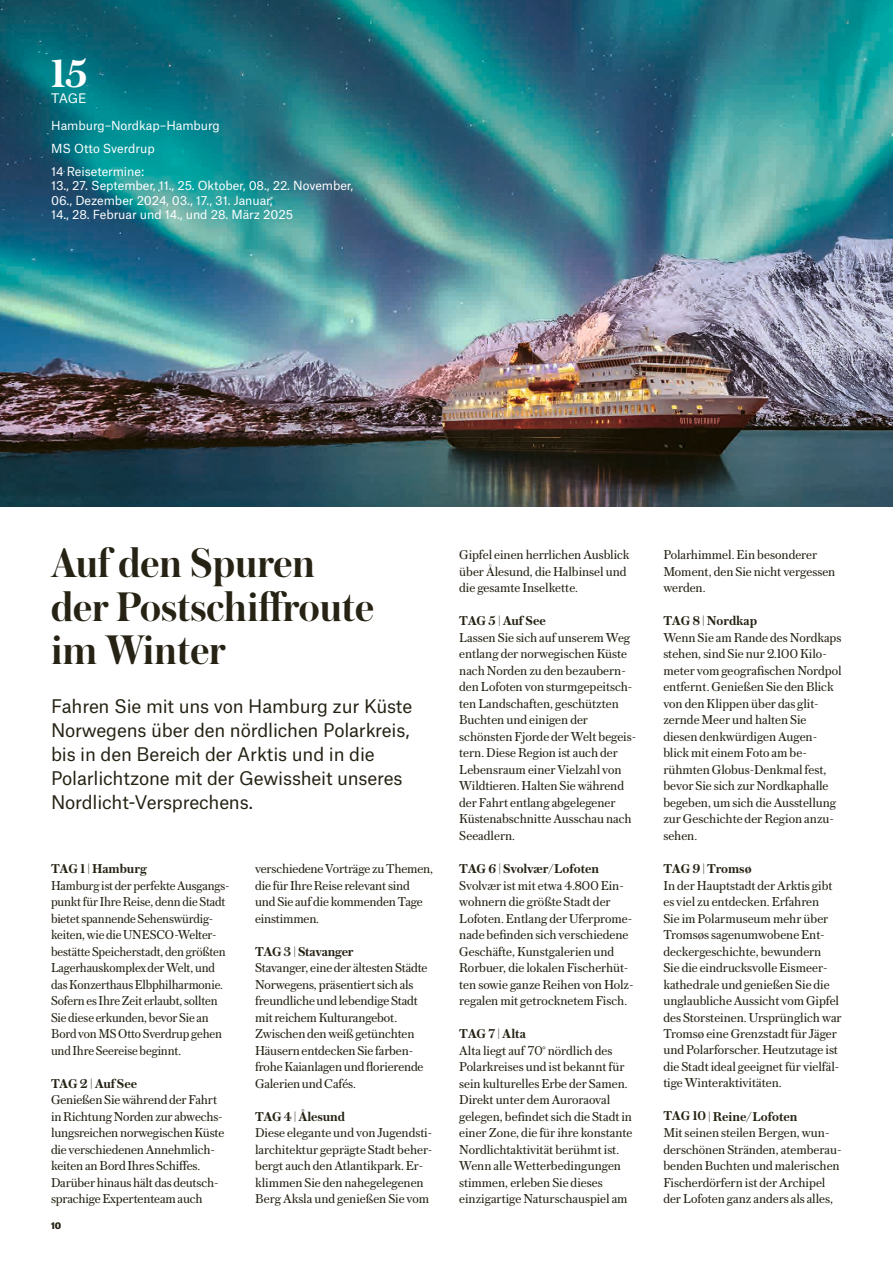
<style>
.page{position:relative;width:893px;height:1263px;background:#fff}
.page>*{position:absolute;margin:0;border:0;box-sizing:border-box;transform-origin:0 0}
.t1{font:600 43.5px/43.5px "Austin";color:#262214}
.t2{font:600 41.4px "Austin Text";color:#fff}
.t3{font:18px/24px "Atlas Grotesk";letter-spacing:-.01em;color:#262214}
.t4{font:13.5px/16.5px "Austin Text";color:#262214}
.t5{font:600 13.5px "Austin Text";letter-spacing:-.01em;color:#262214}
.t6{font:12.6px "Atlas Grotesk";color:#fff}
.t7{font:12px/23px "Atlas Grotesk";letter-spacing:-.005em;color:#fff}
.t8{font:900 9px "Atlas Grotesk";color:#262214}
</style>
<div class="page">
<img style="left:0;top:0;width:893px;height:507px">
<h2 class="t2" style="left:51px;top:44px;width:38px">15</h2>
<p class="t6" style="left:51px;top:88px;width:37px">TAGE</p>
<p class="t7" style="left:51px;top:113px;width:170px">Hamburg–Nordkap–Hamburg<br>MS Otto Sverdrup<br>14 Reisetermine:</p>
<p class="t7" style="left:51px;top:177px;width:303px;line-height:14.4px">13., 27. September, 11., 25. Oktober, 08., 22. November,<br>06., Dezember 2024, 03., 17., 31. Januar,<br>14., 28. Februar und 14., und 28. März 2025</p>
<h1 class="t1" style="left:51px;top:540px;width:324px">Auf den Spuren der Postschiffroute im Winter</h1>
<h3 class="t3" style="left:51px;top:692px;width:363px">Fahren Sie mit uns von Hamburg zur Küste Norwegens über den nördlichen Polarkreis, bis in den Bereich der Arktis und in die Polarlichtzone mit der Gewissheit unseres Nordlicht-Versprechens.</h3>
<p class="t5" style="left:51px;top:859px;width:97px">TAG 1 | Hamburg</p>
<p class="t4" style="left:51px;top:876px;width:178px">Hamburg ist der perfekte Ausgangs&shy;punkt für Ihre Reise, denn die Stadt bietet spannende Sehenswürdig&shy;keiten, wie die UNESCO-Welter&shy;bestätte Speicherstadt, den größten Lagerhauskomplex der Welt, und das Konzerthaus Elbphilharmonie.<br>Sofern es Ihre Zeit erlaubt, sollten Sie diese erkunden, bevor Sie an Bord von MSOtto Sverdrup gehen und Ihre Seereise beginnt.</p>
<p class="t5" style="left:51px;top:1073px;width:88px">TAG 2 | Auf See</p>
<p class="t4" style="left:51px;top:1091px;width:175px">Genießen Sie während der Fahrt in Richtung Norden zur abwechs&shy;lungsreichen norwegischen Küste die verschiedenen Annehmlich&shy;keiten an Bord Ihres Schiffes.<br>Darüber hinaus hält das deutsch&shy;sprachige Expertenteam auch</p>
<p class="t8" style="left:51px;top:1218px;width:12px">10</p>
<p class="t4" style="left:255px;top:860px;width:180px">verschiedene Vorträge zu Themen, die für Ihre Reise relevant sind und Sie auf die kommenden Tage einstimmen.</p>
<p class="t5" style="left:255px;top:941px;width:100px">TAG 3 | Stavanger</p>
<p class="t4" style="left:255px;top:959px;width:174px">Stavanger, eine der ältesten Städte<br>Norwegens, präsentiert sich als freundliche und lebendige Stadt mit reichem Kulturangebot.<br>Zwischen den weiß getünchten<br>Häusern entdecken Sie farben&shy;frohe Kaianlagen und florierende<br>Galerien und Cafés.</p>
<p class="t5" style="left:255px;top:1106px;width:91px">TAG 4 | Ålesund</p>
<p class="t4" style="left:255px;top:1124px;width:179px">Diese elegante und von Jugendsti&shy;larchitektur geprägte Stadt beher&shy;bergt auch den Atlantikpark. Er&shy;klimmen Sie den nahegelegenen Berg Aksla und genießen Sie vom</p>
<p class="t4" style="left:459px;top:546px;width:172px">Gipfel einen herrlichen Ausblick über Ålesund, die Halbinsel und die gesamte Inselkette.</p>
<p class="t5" style="left:459px;top:611px;width:88px">TAG 5 |Auf See</p>
<p class="t4" style="left:459px;top:629px;width:179px">Lassen Sie sich auf unserem Weg entlang der norwegischen Küste nach Norden zu den bezaubern&shy;den Lofoten von sturmgepeitsch&shy;ten Landschaften, geschützten<br>Buchten und einigen der schönsten Fjorde der Welt begeis&shy;tern. Diese Region ist auch der<br>Lebensraum einer Vielzahl von<br>Wildtieren. Halten Sie während der Fahrt entlang abgelegener<br>Küstenabschnitte Ausschau nach<br>Seeadlern.</p>
<p class="t5" style="left:459px;top:859px;width:141px">TAG 6 | Svolvær/Lofoten</p>
<p class="t4" style="left:459px;top:876px;width:176px">Svolvær ist mit etwa 4.800 Ein&shy;wohnern die größte Stadt der<br>Lofoten. Entlang der Uferprome&shy;nade befinden sich verschiedene<br>Geschäfte, Kunstgalerien und<br>Rorbuer, die lokalen Fischerhüt&shy;ten sowie ganze Reihen von Holz&shy;regalen mit getrocknetem Fisch.</p>
<p class="t5" style="left:459px;top:1024px;width:68px">TAG 7 | Alta</p>
<p class="t4" style="left:459px;top:1041px;width:175px">Alta liegt auf 70° nördlich des<br>Polarkreises und ist bekannt für sein kulturelles Erbe der Samen.<br>Direkt unter dem Auroraoval gelegen, befindet sich die Stadt in einer Zone, die für ihre konstante<br>Nordlichtaktivität berühmt ist.<br>Wenn alle Wetterbedingungen stimmen, erleben Sie dieses einzigartige Naturschauspiel am</p>
<p class="t4" style="left:663px;top:546px;width:174px">Polarhimmel. Ein besonderer<br>Moment, den Sie nicht vergessen werden.</p>
<p class="t5" style="left:663px;top:611px;width:95px">TAG 8 | Nordkap</p>
<p class="t4" style="left:663px;top:629px;width:180px">Wenn Sie am Rande des Nordkaps stehen, sind Sie nur 2.100Kilo&shy;meter vom geografischen Nordpol entfernt. Genießen Sie den Blick von den Klippen über das glit&shy;zernde Meer und halten Sie diesen denkwürdigen Augen&shy;blick mit einem Foto am be&shy;rühmten Globus-Denkmal fest, bevor Sie sich zur Nordkaphalle begeben, um sich die Ausstellung zur Geschichte der Region anzu&shy;sehen.</p>
<p class="t5" style="left:663px;top:859px;width:90px">TAG 9 | Tromsø</p>
<p class="t4" style="left:663px;top:876px;width:180px">In der Hauptstadt der Arktis gibt es viel zu entdecken. Erfahren<br>Sie im Polarmuseum mehr über<br>Tromsøs sagenumwobene Ent&shy;deckergeschichte, bewundern<br>Sie die eindrucksvolle Eismeer&shy;kathedrale und genießen Sie die unglaubliche Aussicht vom Gipfel des Storsteinen. Ursprünglich war<br>Tromsø eine Grenzstadt für Jäger und Polarforscher. Heutzutage ist die Stadt ideal geeignet für vielfäl&shy;tige Winteraktivitäten.</p>
<p class="t5" style="left:663px;top:1106px;width:136px">TAG 10 | Reine/Lofoten</p>
<p class="t4" style="left:663px;top:1124px;width:180px">Mit seinen steilen Bergen, wun&shy;derschönen Stränden, atemberau&shy;benden Buchten und malerischen Fischerdörfern ist der Archipel der Lofoten ganz anders als alles,</p>
</div>
